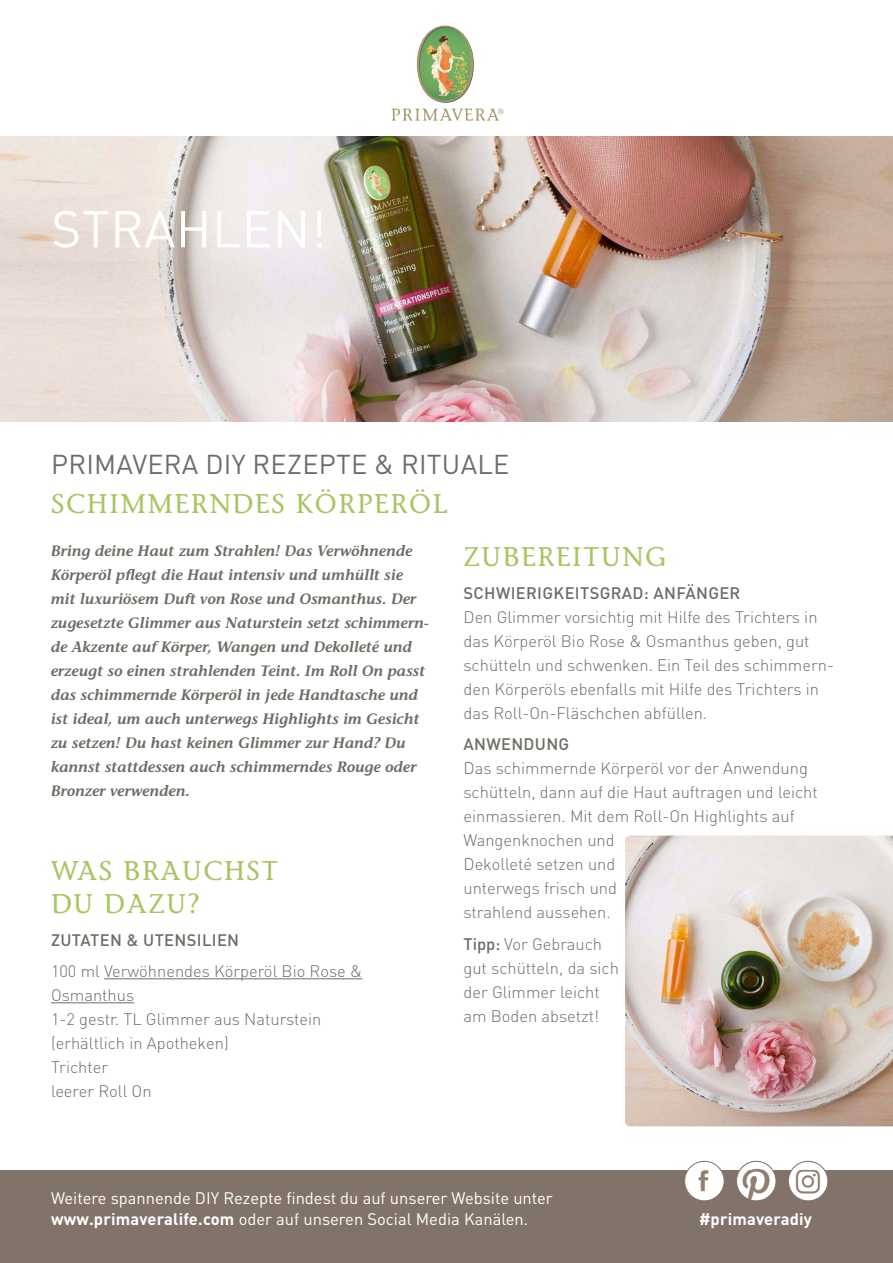
<style>
.page{position:relative;width:893px;height:1263px;background:#fff}
.page>*{position:absolute;margin:0;border:0;box-sizing:border-box;transform-origin:0 0}
.t1{font:51px "DINOT";letter-spacing:.01em;color:#fff}
.t2{font:27px/33px "Stone Informal";letter-spacing:.06em;color:#a8c562}
.t3{font:27px "DINOT";letter-spacing:.01em;color:#6d6d65}
.t4{font:300 16.5px/24px "DINOT";color:#6d6d65}
.t5{font:16.5px/21px "DINOT";color:#fff}
.t6{font:500 16.5px "DINOT";letter-spacing:.02em;color:#6d6d65}
.t7{font:700 16.5px "DINOT";letter-spacing:.01em;color:#fff}
.t8{font:italic 600 15px/24px "Stone Informal";color:#6d6d65}
.s1{font-weight:500}
.s2{font-weight:700}
</style>
<div class="page">
<img style="left:0;top:136px;width:893px;height:286px">
<hr style="left:104px;top:978px;width:258px;height:1px;background:#6d6d65">
<hr style="left:51px;top:1002px;width:83px;height:1px;background:#6d6d65">
<img style="left:625px;top:835px;width:268px;height:291px">
<svg style="left:391px;top:109px;width:113px;height:12px"></svg>
<img style="left:417px;top:26px;width:57px;height:77px">
<div style="left:0;top:1170px;width:893px;height:93px;background:#82736a"></div>
<img style="left:740px;top:1161px;width:33px;height:9px">
<img style="left:738px;top:1170px;width:36px;height:29px">
<div style="left:736px;top:1161px;width:40px;height:40px;border:1px solid #82736a;border-radius:50%"></div>
<img style="left:790px;top:1170px;width:36px;height:29px">
<div style="left:788px;top:1161px;width:40px;height:40px;border:1px solid #82736a;border-radius:50%"></div>
<img style="left:688px;top:1161px;width:33px;height:9px">
<img style="left:686px;top:1170px;width:36px;height:29px">
<div style="left:684px;top:1161px;width:40px;height:40px;border:1px solid #82736a;border-radius:50%"></div>
<h1 class="t1" style="left:51px;top:194px;width:277px">STRAHLEN!</h1>
<h2 class="t3" style="left:51px;top:445px;width:460px">PRIMAVERA DIY REZEPTE &amp; RITUALE</h2>
<h2 class="t2" style="left:51px;top:486px;width:398px">SCHIMMERNDES KÖRPERÖL</h2>
<p class="t8" style="left:51px;top:539px;width:379px">Bring deine Haut zum Strahlen! Das Verwöhnende Körperöl pflegt die Haut intensiv und umhüllt sie mit luxuriösem Duft von Rose und Osmanthus. Der zugesetzte Glimmer aus Naturstein setzt schimmern&shy;de Akzente auf Körper, Wangen und Dekolleté und erzeugt so einen strahlenden Teint. Im Roll On passt das schimmernde Körperöl in jede Handtasche und ist ideal, um auch unterwegs Highlights im Gesicht zu setzen! Du hast keinen Glimmer zur Hand? Du kannst stattdessen auch schimmerndes Rouge oder Bronzer verwenden.</p>
<h2 class="t2" style="left:51px;top:854px;width:228px">WAS BRAUCHST<br>DU DAZU?</h2>
<p class="t6" style="left:51px;top:929px;width:190px">ZUTATEN &amp; UTENSILIEN</p>
<p class="t4" style="left:51px;top:958px;width:313px">100 ml Verwöhnendes Körperöl Bio Rose &amp;<br>Osmanthus<br>1-2 gestr. TL Glimmer aus Naturstein (erhältlich in Apotheken)<br>Trichter<br>leerer Roll On</p>
<h2 class="t2" style="left:463px;top:540px;width:204px">ZUBEREITUNG</h2>
<p class="t6" style="left:463px;top:582px;width:278px">SCHWIERIGKEITSGRAD: ANFÄNGER</p>
<p class="t4" style="left:463px;top:604px;width:372px">Den Glimmer vorsichtig mit Hilfe des Trichters in das Körperöl Bio Rose &amp; Osmanthus geben, gut schütteln und schwenken. Ein Teil des schimmern&shy;den Körperöls ebenfalls mit Hilfe des Trichters in das Roll-On-Fläschchen abfüllen.</p>
<p class="t6" style="left:463px;top:733px;width:107px">ANWENDUNG</p>
<p class="t4" style="left:463px;top:756px;width:356px">Das schimmernde Körperöl vor der Anwendung schütteln, dann auf die Haut auftragen und leicht einmassieren. Mit dem Roll-On Highlights auf<br>Wangenknochen und<br>Dekolleté setzen und<br>unterwegs frisch und<br>strahlend aussehen.</p>
<p class="t4" style="left:463px;top:931px;width:157px"><span class="s1">Tipp:</span> Vor Gebrauch gut schütteln, da sich der Glimmer leicht am Boden absetzt!</p>
<p class="t5" style="left:51px;top:1187px;width:503px">Weitere spannende DIY Rezepte findest du auf unserer Website unter <span class="s2">www.primaveralife.com</span> oder auf unseren Social Media Kanälen.</p>
<p class="t7" style="left:699px;top:1208px;width:115px">#primaveradiy</p>
</div>
